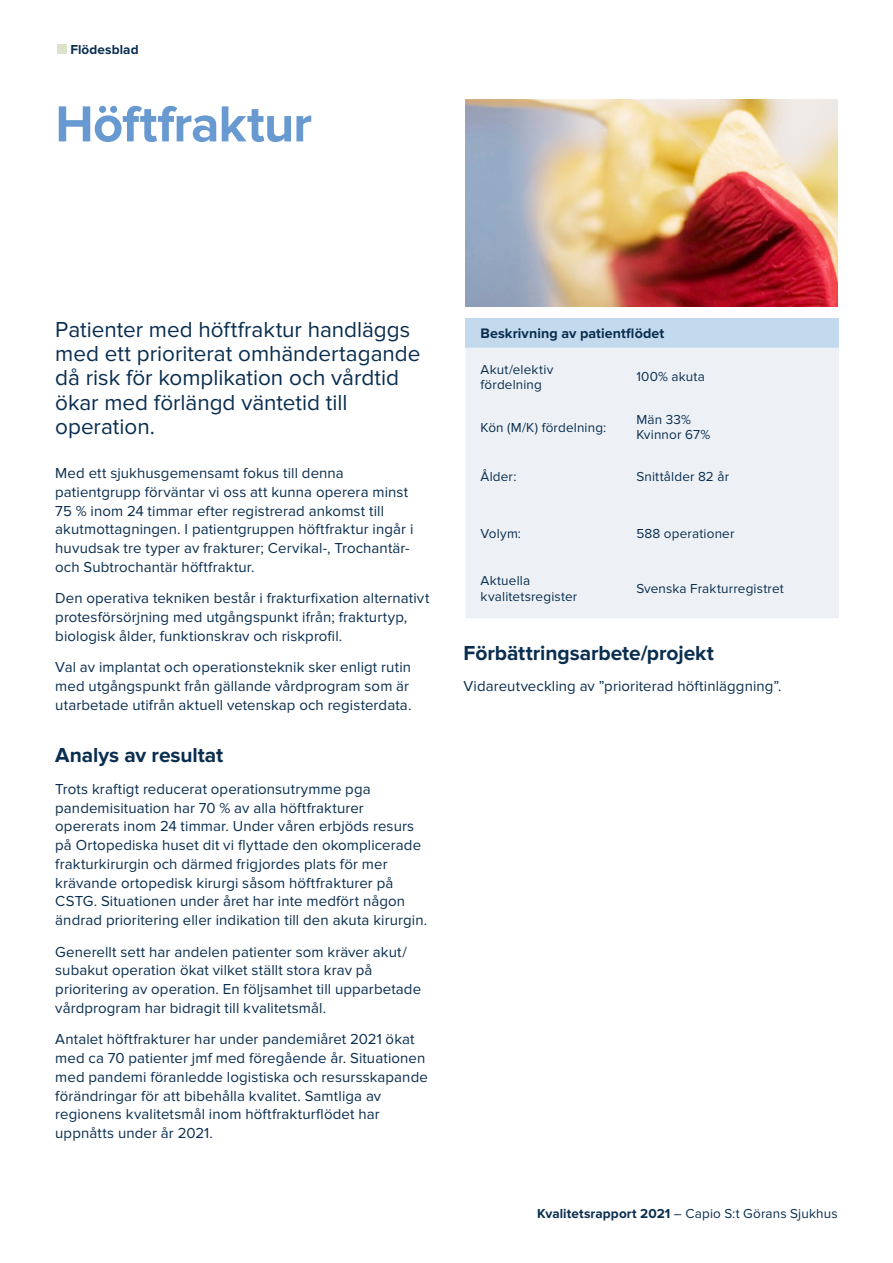
<style>
.page{position:relative;width:893px;height:1263px;background:#fff}
.page>*{position:absolute;margin:0;border:0;box-sizing:border-box;transform-origin:0 0}
.Rubrik_nivå_1{font:700 52.5px "Proxima Nova";letter-spacing:-.015em;color:#689ad1}
.Ingress{font:22.5px/24.3px "Proxima Nova";color:#0a2e4f}
.Underrubrik_1{font:700 21px "Proxima Nova";letter-spacing:-.005em;color:#0a2e4f}
.Brödtext{font:15px/18.8px "Proxima Nova";letter-spacing:.005em;color:#0a2e4f}
.Tabellrubrik{font:700 14.25px "Proxima Nova";letter-spacing:.005em;color:#0a2e4f}
.Tabelldata_vänstestä{font:13.5px/15.3px "Proxima Nova";letter-spacing:.015em;color:#0a2e4f}
.t1{font:700 13.5px "Proxima Nova";letter-spacing:.01em;color:#0a2e4f}
.s1{font-weight:700}
</style>
<div class="page">
<div style="left:57px;top:45px;width:10px;height:9px;background:#dbe2ca"></div>
<div style="left:466px;top:318px;width:373px;height:30px;background:#c3d9ee"></div>
<div style="left:466px;top:348px;width:373px;height:270px;background:#edf1f6"></div>
<img style="left:465px;top:100px;width:373px;height:206px">
<p class="t1" style="left:70px;top:42px;width:70px">Flödesblad</p>
<p class="Rubrik_nivå_1" style="left:55px;top:94px;width:258px">Höftfraktur</p>
<p class="Ingress" style="left:55px;top:317px;width:367px">Patienter med höftfraktur handläggs med ett prioriterat omhändertagande då risk för komplikation och vårdtid ökar med förlängd väntetid till operation.</p>
<p class="Brödtext" style="left:55px;top:464px;width:360px">Med ett sjukhusgemensamt fokus till denna patientgrupp förväntar vi oss att kunna operera minst 75 % inom 24 timmar efter registrerad ankomst till akutmottagningen. I patientgruppen höftfraktur ingår i huvudsak tre typer av frakturer; Cervikal-, Trochantär&shy;och Subtrochantär höftfraktur.</p>
<p class="Brödtext" style="left:55px;top:589px;width:376px">Den operativa tekniken består i frakturfixation alternativt protesförsörjning med utgångspunkt ifrån; frakturtyp, biologisk ålder, funktionskrav och riskprofil.</p>
<p class="Brödtext" style="left:55px;top:658px;width:358px">Val av implantat och operationsteknik sker enligt rutin med utgångspunkt från gällande vårdprogram som är utarbetade utifrån aktuell vetenskap och registerdata.</p>
<p class="Underrubrik_1" style="left:55px;top:743px;width:170px">Analys av resultat</p>
<p class="Brödtext" style="left:55px;top:780px;width:373px">Trots kraftigt reducerat operationsutrymme pga pandemisituation har 70 % av alla höftfrakturer opererats inom 24 timmar. Under våren erbjöds resurs på Ortopediska huset dit vi flyttade den okomplicerade frakturkirurgin och därmed frigjordes plats för mer krävande ortopedisk kirurgi såsom höftfrakturer på CSTG. Situationen under året har inte medfört någon ändrad prioritering eller indikation till den akuta kirurgin.</p>
<p class="Brödtext" style="left:55px;top:942px;width:367px">Generellt sett har andelen patienter som kräver akut/ subakut operation ökat vilket ställt stora krav på prioritering av operation. En följsamhet till upparbetade vårdprogram har bidragit till kvalitetsmål.</p>
<p class="Brödtext" style="left:55px;top:1030px;width:374px">Antalet höftfrakturer har under pandemiåret 2021 ökat med ca 70 patienter jmf med föregående år. Situationen med pandemi föranledde logistiska och resursskapande förändringar för att bibehålla kvalitet. Samtliga av regionens kvalitetsmål inom höftfrakturflödet har uppnåtts under år 2021.</p>
<p class="Tabellrubrik" style="left:480px;top:325px;width:185px">Beskrivning av patientflödet</p>
<p class="Tabelldata_vänstestä" style="left:480px;top:362px;width:74px">Akut/elektiv fördelning</p>
<p class="Tabelldata_vänstestä" style="left:636px;top:369px;width:70px">100% akuta</p>
<p class="Tabelldata_vänstestä" style="left:480px;top:420px;width:127px">Kön (M/K) fördelning:</p>
<p class="Tabelldata_vänstestä" style="left:636px;top:412px;width:56px">Män 33%</p>
<p class="Tabelldata_vänstestä" style="left:636px;top:427px;width:75px">Kvinnor 67%</p>
<p class="Tabelldata_vänstestä" style="left:480px;top:469px;width:37px">Ålder:</p>
<p class="Tabelldata_vänstestä" style="left:636px;top:469px;width:94px">Snittålder 82 år</p>
<p class="Tabelldata_vänstestä" style="left:480px;top:526px;width:42px">Volym:</p>
<p class="Tabelldata_vänstestä" style="left:636px;top:526px;width:100px">588 operationer</p>
<p class="Tabelldata_vänstestä" style="left:480px;top:573px;width:98px">Aktuella kvalitetsregister</p>
<p class="Tabelldata_vänstestä" style="left:636px;top:581px;width:149px">Svenska Frakturregistret</p>
<p class="Underrubrik_1" style="left:463px;top:640px;width:252px">Förbättringsarbete/projekt</p>
<p class="Brödtext" style="left:463px;top:677px;width:320px">Vidareutveckling av ”prioriterad höftinläggning”.</p>
<p class="Tabelldata_vänstestä" style="left:537px;top:1206px;width:302px"><span class="s1">Kvalitetsrapport 2021</span> – Capio S:t Görans Sjukhus</p>
</div>
